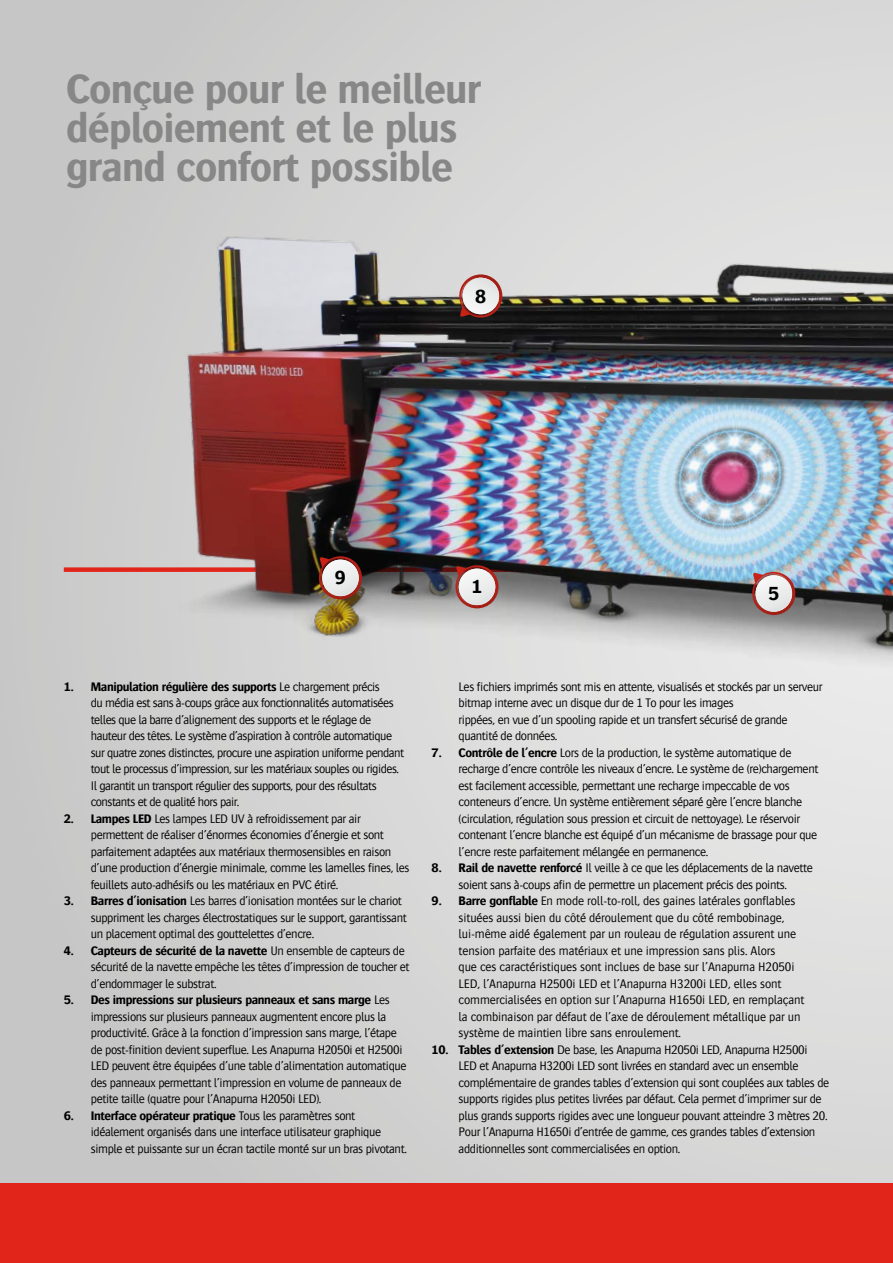
<style>
.page{position:relative;width:893px;height:1263px;background:#fff}
.page>*{position:absolute;margin:0;border:0;box-sizing:border-box;transform-origin:0 0}
.t1{font:700 42px/39px "Bosis For Agfa";letter-spacing:-.02em;color:#878787}
.t2{font:700 19.5px "Bosis For Agfa";color:#000}
.t3{font:300 12.75px/16.5px "Bosis For Agfa";letter-spacing:-.03em;color:#000}
.t4{font:300 12.75px/16.5px "Bosis For Agfa";letter-spacing:-.01em;color:#000}
.s1{font-weight:700}
</style>
<div class="page">
<div style="left:0;top:1182px;width:893px;height:81px;background:#e1251b"></div>
<div style="left:0;top:0;width:893px;height:1182px;background:linear-gradient(to right,#c6c6c6,#e2e2e2)"></div>
<div style="left:64px;top:567px;width:829px;height:5px;background:#e1251b"></div>
<img style="left:125px;top:142px;width:768px;height:571px">
<svg style="left:457px;top:274px;width:47px;height:44px"></svg>
<svg style="left:462px;top:278px;width:37px;height:36px"></svg>
<div style="left:463px;top:278px;width:36px;height:36px;background:#ecedee;border-radius:18px"></div>
<svg style="left:750px;top:572px;width:47px;height:43px"></svg>
<svg style="left:755px;top:575px;width:37px;height:37px"></svg>
<div style="left:756px;top:575px;width:36px;height:37px;background:#eceeee;border-radius:18px"></div>
<svg style="left:454px;top:565px;width:47px;height:43px"></svg>
<svg style="left:459px;top:568px;width:36px;height:37px"></svg>
<div style="left:459px;top:569px;width:36px;height:36px;background:#eceeee;border-radius:18px"></div>
<svg style="left:317px;top:556px;width:47px;height:43px"></svg>
<svg style="left:322px;top:559px;width:37px;height:37px"></svg>
<div style="left:322px;top:560px;width:37px;height:36px;background:#eceeee;border-radius:18px"></div>
<h1 class="t1" style="left:66px;top:68px;width:416px">Conçue pour le meilleur déploiement et le plus grand confort possible</h1>
<h2 class="t2" style="left:475px;top:285px;width:13px">8</h2>
<h2 class="t2" style="left:335px;top:567px;width:13px">9</h2>
<h2 class="t2" style="left:471px;top:576px;width:13px">1</h2>
<h2 class="t2" style="left:768px;top:583px;width:13px">5</h2>
<p class="t3" style="left:91px;top:678px;width:315px;text-indent:-27px"><span class="s1">1. Manipulation régulière des supports</span> Le chargement précis<br>du média est sans à-coups grâce aux fonctionnalités automatisées telles que la barre d’alignement des supports et le réglage de hauteur des têtes. Le système d’aspiration à contrôle automatique sur quatre zones distinctes, procure une aspiration uniforme pendant tout le processus d’impression, sur les matériaux souples ou rigides.<br>Il garantit un transport régulier des supports, pour des résultats constants et de qualité hors pair.</p>
<p class="t3" style="left:91px;top:810px;width:320px;text-indent:-27px"><span class="s1">2. Lampes LED</span> Les lampes LED UV à refroidissement par air permettent de réaliser d’énormes économies d’énergie et sont parfaitement adaptées aux matériaux thermosensibles en raison d’une production d’énergie minimale, comme les lamelles fines, les feuillets auto-adhésifs ou les matériaux en PVC étiré.</p>
<p class="t3" style="left:91px;top:893px;width:317px;text-indent:-27px"><span class="s1">3. Barres d’ionisation</span> Les barres d’ionisation montées sur le chariot suppriment les charges électrostatiques sur le support, garantissant un placement optimal des gouttelettes d’encre.</p>
<p class="t3" style="left:91px;top:942px;width:320px;text-indent:-27px"><span class="s1">4. Capteurs de sécurité de la navette</span> Un ensemble de capteurs de sécurité de la navette empêche les têtes d’impression de toucher et d’endommager le substrat.</p>
<p class="t3" style="left:91px;top:992px;width:317px;text-indent:-27px"><span class="s1">5. Des impressions sur plusieurs panneaux et sans marge</span> Les impressions sur plusieurs panneaux augmentent encore plus la productivité. Grâce à la fonction d’impression sans marge, l’étape de post-finition devient superflue. Les Anapurna H2050i et H2500i LED peuvent être équipées d’une table d’alimentation automatique des panneaux permettant l’impression en volume de panneaux de petite taille (quatre pour l’Anapurna H2050i LED).</p>
<p class="t3" style="left:91px;top:1107px;width:318px;text-indent:-27px"><span class="s1">6. Interface opérateur pratique</span> Tous les paramètres sont idéalement organisés dans une interface utilisateur graphique simple et puissante sur un écran tactile monté sur un bras pivotant.</p>
<p class="t3" style="left:459px;top:678px;width:365px">Les fichiers imprimés sont mis en attente, visualisés et stockés par un serveur bitmap interne avec un disque dur de 1 To pour les images<br>rippées, en vue d’un spooling rapide et un transfert sécurisé de grande quantité de données.</p>
<p class="t3" style="left:459px;top:744px;width:361px;text-indent:-27px"><span class="s1">7. Contrôle de l’encre</span> Lors de la production, le système automatique de recharge d’encre contrôle les niveaux d’encre. Le système de (re)chargement est facilement accessible, permettant une recharge impeccable de vos conteneurs d’encre. Un système entièrement séparé gère l’encre blanche (circulation, régulation sous pression et circuit de nettoyage). Le réservoir contenant l’encre blanche est équipé d’un mécanisme de brassage pour que l’encre reste parfaitement mélangée en permanence.</p>
<p class="t3" style="left:432px;top:860px;width:383px;text-align:center"><span class="s1">8. Rail de navette renforcé</span> Il veille à ce que les déplacements de la navette soient sans à-coups afin de permettre un placement précis des points.</p>
<p class="t4" style="left:459px;top:893px;width:347px;text-indent:-27px"><span class="s1">9. Barre gonflable</span> En mode roll-to-roll, des gaines latérales gonflables situées aussi bien du côté déroulement que du côté rembobinage, lui-même aidé également par un rouleau de régulation assurent une tension parfaite des matériaux et une impression sans plis. Alors<br>que ces caractéristiques sont inclues de base sur l’Anapurna H2050i LED, l’Anapurna H2500i LED et l’Anapurna H3200i LED, elles sont commercialisées en option sur l’Anapurna H1650i LED, en remplaçant la combinaison par défaut de l’axe de déroulement métallique par un système de maintien libre sans enroulement.</p>
<p class="t3" style="left:459px;top:1041px;width:372px;text-indent:-27px"><span class="s1">10. Tables d’extension</span> De base, les Anapurna H2050i LED, Anapurna H2500i<br>LED et Anapurna H3200i LED sont livrées en standard avec un ensemble complémentaire de grandes tables d’extension qui sont couplées aux tables de supports rigides plus petites livrées par défaut. Cela permet d’imprimer sur de plus grands supports rigides avec une longueur pouvant atteindre 3 mètres 20.<br>Pour l’Anapurna H1650i d’entrée de gamme, ces grandes tables d’extension additionnelles sont commercialisées en option.</p>
</div>
